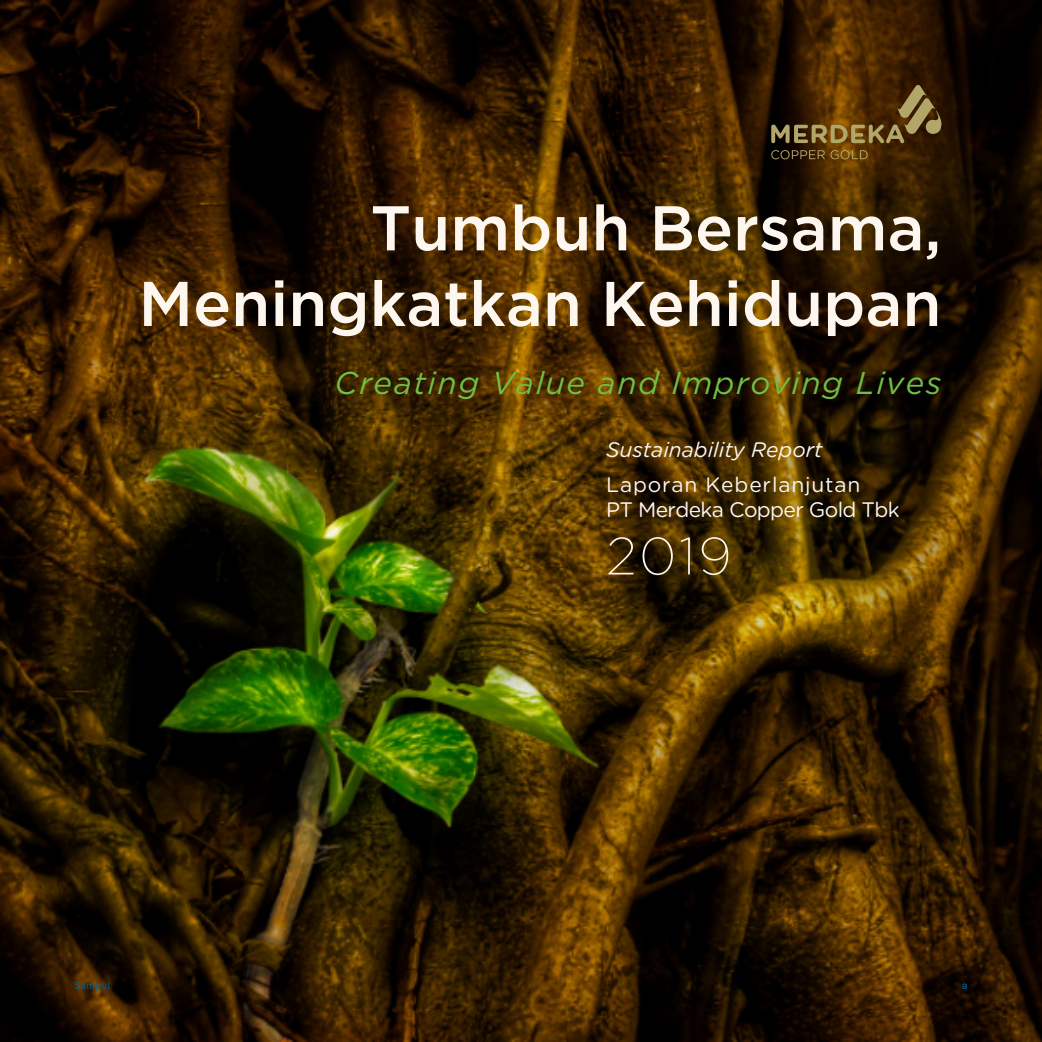
<style>
.page{position:relative;width:1042px;height:1042px;background:#fff}
.page>*{position:absolute;margin:0;border:0;box-sizing:border-box;transform-origin:0 0}
.t1{font:500 63px/75.6px "Gotham";color:#fef7f0;text-align:right}
.t2{font:200 52.5px "Gotham";color:#fef7f0}
.t3{font:italic 31.5px "Gotham";letter-spacing:.05em;color:#71bf44}
.t4{font:21px/25.2px "Gotham Rounded";letter-spacing:.04em;color:#fef7f0}
.t5{font:italic 21px "Gotham Rounded";color:#fef7f0}
.t6{font:10.5px "D DIN";letter-spacing:.05em;color:#01669f}
.t7{font:10.5px "D DIN Exp";color:#01669f}
</style>
<div class="page">
<img style="left:0;top:0;width:1042px;height:1042px">
<svg style="left:771px;top:150px;width:97px;height:9px"></svg>
<svg style="left:771px;top:85px;width:171px;height:58px;background:#5b4017"></svg>
<h1 class="t1" style="left:138px;top:194px;width:804px">Tumbuh Bersama,<br>Meningkatkan Kehidupan</h1>
<h3 class="t3" style="left:335px;top:368px;width:608px">Creating Value and Improving Lives</h3>
<p class="t5" style="left:606px;top:440px;width:218px">Sustainability Report</p>
<p class="t4" style="left:606px;top:472px;width:295px">Laporan Keberlanjutan<br>PT Merdeka Copper Gold Tbk</p>
<h2 class="t2" style="left:606px;top:532px;width:127px">2019</h2>
<p class="t6" style="left:74px;top:980px;width:37px">Sampul</p>
<p class="t7" style="left:962px;top:980px;width:7px">a</p>
</div>
